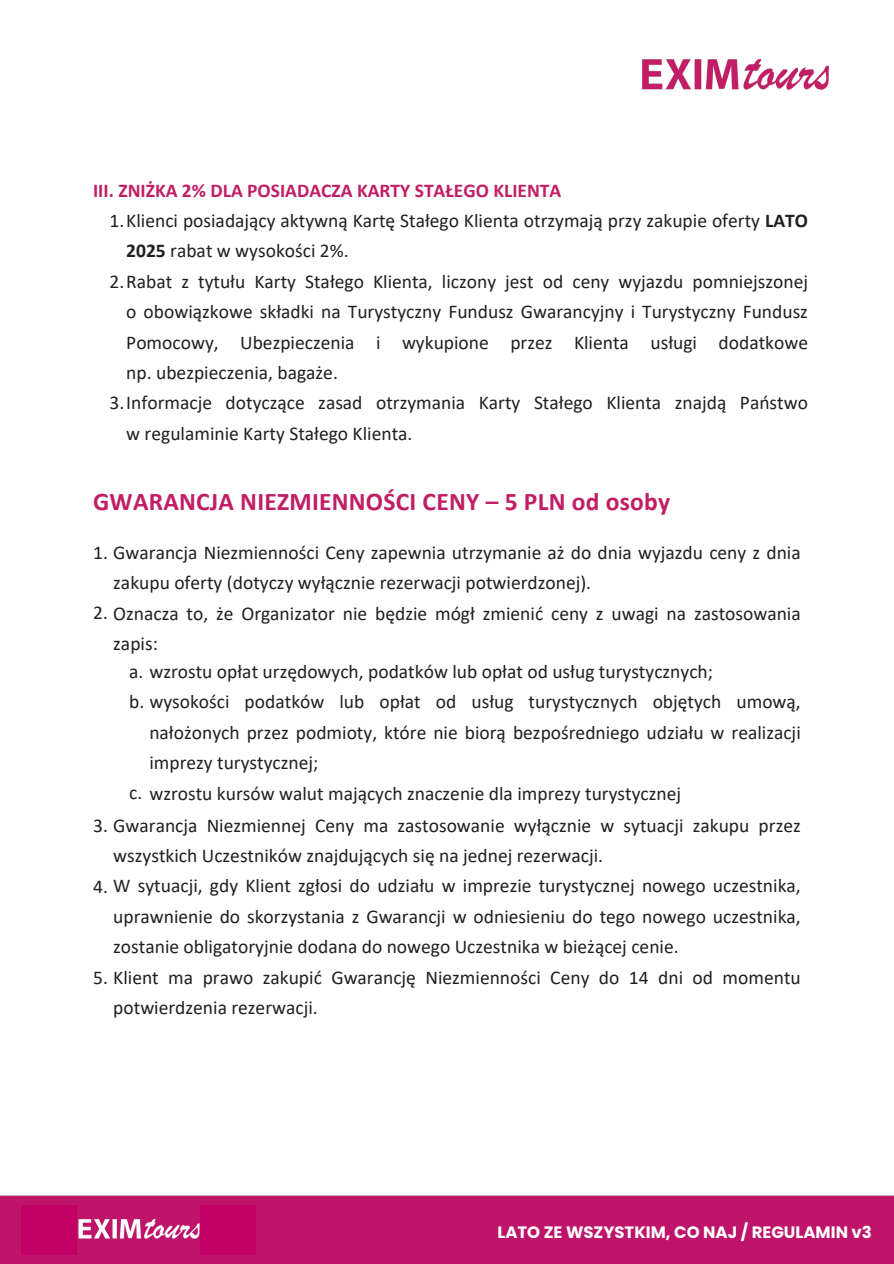
<style>
.page{position:relative;width:894px;height:1264px;background:#fff}
.page>*{position:absolute;margin:0;border:0;box-sizing:border-box;transform-origin:0 0}
.t1{font:700 25.5px "Calibri";letter-spacing:.01em;color:#c11e65}
.t2{font:19.5px/30.3px "Calibri";color:#231f20}
.t3{font:700 19.5px "Calibri";color:#c11e65}
.t4{font:700 16.5px "Poppins";color:#fff}
.s1{font-weight:700}
</style>
<div class="page">
<div style="left:0;top:1195px;width:893px;height:68px;background:#be1469"></div>
<img style="left:642px;top:58px;width:187px;height:32px">
<div style="left:21px;top:1205px;width:55px;height:50px;background:#c20063"></div>
<div style="left:199px;top:1205px;width:56px;height:50px;background:#c20063"></div>
<p class="t3" style="left:93px;top:182px;width:469px">III. ZNIŻKA 2% DLA POSIADACZA KARTY STAŁEGO KLIENTA</p>
<p class="t2" style="left:126px;top:207px;width:683px;text-indent:-17px">1.Klienci posiadający aktywną Kartę Stałego Klienta otrzymają przy zakupie oferty <span class="s1">LATO<br>2025</span> rabat w wysokości 2%.</p>
<p class="t2" style="left:126px;top:268px;width:683px;text-align:justify;text-indent:-17px">2.Rabat z tytułu Karty Stałego Klienta, liczony jest od ceny wyjazdu pomniejszonej o obowiązkowe składki na Turystyczny Fundusz Gwarancyjny i Turystyczny Fundusz Pomocowy, Ubezpieczenia i wykupione przez Klienta usługi dodatkowe np. ubezpieczenia, bagaże.</p>
<h1 class="t2" style="left:126px;top:389px;width:683px;text-indent:-17px">3.Informacje dotyczące zasad otrzymania Karty Stałego Klienta znajdą Państwo w regulaminie Karty Stałego Klienta.</h1>
<p class="t1" style="left:93px;top:491px;width:578px">GWARANCJA NIEZMIENNOŚCI CENY – 5 PLN od osoby</p>
<p class="t2" style="left:113px;top:539px;width:688px;text-indent:-20px">1. Gwarancja Niezmienności Ceny zapewnia utrzymanie aż do dnia wyjazdu ceny z dnia zakupu oferty (dotyczy wyłącznie rezerwacji potwierdzonej).</p>
<p class="t2" style="left:113px;top:599px;width:688px;text-indent:-20px">2. Oznacza to, że Organizator nie będzie mógł zmienić ceny z uwagi na zastosowania zapis:</p>
<p class="t2" style="left:129px;top:658px;width:585px">a. wzrostu opłat urzędowych, podatków lub opłat od usług turystycznych;</p>
<p class="t2" style="left:129px;top:688px;width:672px">b. wysokości podatków lub opłat od usług turystycznych objętych umową,</p>
<p class="t2" style="left:149px;top:718px;width:652px">nałożonych przez podmioty, które nie biorą bezpośredniego udziału w realizacji</p>
<p class="t2" style="left:149px;top:749px;width:170px">imprezy turystycznej;</p>
<p class="t2" style="left:129px;top:779px;width:553px">c. wzrostu kursów walut mających znaczenie dla imprezy turystycznej</p>
<p class="t2" style="left:113px;top:811px;width:688px;text-indent:-20px">3. Gwarancja Niezmiennej Ceny ma zastosowanie wyłącznie w sytuacji zakupu przez wszystkich Uczestników znajdujących się na jednej rezerwacji.</p>
<p class="t2" style="left:113px;top:872px;width:688px;text-align:justify;text-indent:-20px">4. W sytuacji, gdy Klient zgłosi do udziału w imprezie turystycznej nowego uczestnika, uprawnienie do skorzystania z Gwarancji w odniesieniu do tego nowego uczestnika, zostanie obligatoryjnie dodana do nowego Uczestnika w bieżącej cenie.</p>
<p class="t2" style="left:113px;top:963px;width:688px;text-indent:-20px">5. Klient ma prawo zakupić Gwarancję Niezmienności Ceny do 14 dni od momentu potwierdzenia rezerwacji.</p>
<p class="t4" style="left:497px;top:1220px;width:376px">LATO ZE WSZYSTKIM, CO NAJ / REGULAMIN v3</p>
</div>
